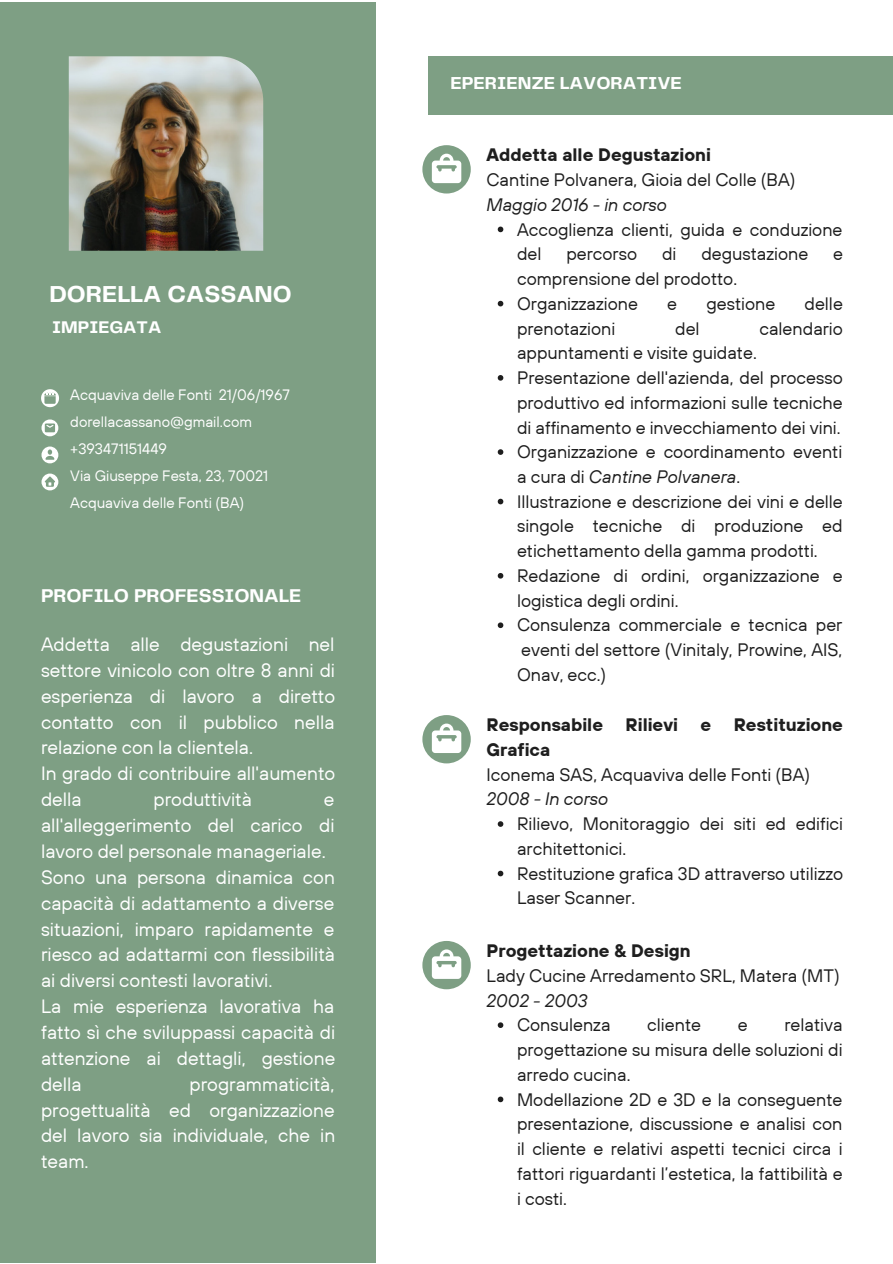
<style>
.page{position:relative;width:893px;height:1264px;background:#fff}
.page>*{position:absolute;margin:0;border:0;box-sizing:border-box;transform-origin:0 0}
.t1{font:700 24px "Telegraf";color:#fff}
.t2{font:19.2px/25.8px "TT Hoves";color:#fff}
.t3{font:700 19.2px "Telegraf";color:#fff}
.t4{font:18px/24.8px "TT Hoves";color:#1e1e1e}
.t5{font:700 18px/24.8px "TT Hoves";color:#1e1e1e}
.t6{font:italic 18px "TT Hoves";color:#1e1e1e}
.t7{font:700 18px "Telegraf";color:#fff}
.t8{font:700 17.55px "Telegraf";color:#fff}
.t9{font:15px/27px "TT Hoves";color:#fff}
.s1{font-style:italic}
</style>
<div class="page">
<div style="left:428px;top:56px;width:464px;height:59px;background:#7e9f84"></div>
<div style="left:0;top:2px;width:375px;height:1260px;background:#7e9f84"></div>
<svg style="left:41px;top:473px;width:17px;height:17px"></svg>
<svg style="left:41px;top:419px;width:17px;height:17px"></svg>
<svg style="left:41px;top:446px;width:17px;height:17px"></svg>
<svg style="left:41px;top:389px;width:18px;height:18px"></svg>
<img style="left:69px;top:56px;width:194px;height:195px">
<svg style="left:497px;top:226px;width:6px;height:6px"></svg>
<svg style="left:497px;top:301px;width:6px;height:5px"></svg>
<svg style="left:497px;top:375px;width:6px;height:5px"></svg>
<svg style="left:497px;top:449px;width:6px;height:6px"></svg>
<svg style="left:497px;top:499px;width:6px;height:5px"></svg>
<svg style="left:497px;top:573px;width:6px;height:5px"></svg>
<svg style="left:497px;top:622px;width:6px;height:6px"></svg>
<svg style="left:497px;top:821px;width:6px;height:5px"></svg>
<svg style="left:497px;top:870px;width:6px;height:6px"></svg>
<svg style="left:497px;top:1022px;width:6px;height:5px"></svg>
<svg style="left:497px;top:1096px;width:6px;height:6px"></svg>
<svg style="left:422px;top:145px;width:48px;height:48px"></svg>
<svg style="left:422px;top:941px;width:48px;height:48px"></svg>
<svg style="left:422px;top:715px;width:48px;height:48px"></svg>
<h1 class="t1" style="left:49px;top:284px;width:244px">DORELLA CASSANO</h1>
<p class="t8" style="left:52px;top:319px;width:111px">IMPIEGATA</p>
<p class="t9" style="left:70px;top:381px;width:221px">Acquaviva delle Fonti 21/06/1967</p>
<p class="t9" style="left:70px;top:408px;width:199px">dorellacassano@gmail.com +393471151449<br>Via Giuseppe Festa, 23, 70021<br>Acquaviva delle Fonti (BA)</p>
<p class="t3" style="left:41px;top:587px;width:262px">PROFILO PROFESSIONALE</p>
<p class="t2" style="left:41px;top:631px;width:296px">Addetta alle degustazioni nel settore vinicolo con oltre 8 anni di esperienza di lavoro a diretto contatto con il pubblico nella relazione con la clientela.<br>In grado di contribuire all'aumento della</p>
<p class="t2" style="left:154px;top:786px;width:100px">produttività</p>
<p class="t2" style="left:41px;top:786px;width:296px;text-indent:283px">e all'alleggerimento del carico di lavoro del personale manageriale.<br>Sono una persona dinamica con capacità di adattamento a diverse situazioni, imparo rapidamente e riesco ad adattarmi con flessibilità ai diversi contesti lavorativi.<br>La mie esperienza lavorativa ha fatto sì che sviluppassi capacità di attenzione ai dettagli, gestione della</p>
<p class="t2" style="left:41px;top:1070px;width:296px;text-align:justify;text-indent:148px">programmaticità, progettualità ed organizzazione del lavoro sia individuale, che in team.</p>
<p class="t7" style="left:450px;top:75px;width:233px">EPERIENZE LAVORATIVE</p>
<p class="t5" style="left:486px;top:142px;width:226px">Addetta alle Degustazioni</p>
<p class="t4" style="left:486px;top:167px;width:310px">Cantine Polvanera, Gioia del Colle (BA)</p>
<p class="t6" style="left:486px;top:193px;width:182px">Maggio 2016 - in corso</p>
<p class="t4" style="left:517px;top:216px;width:327px">Accoglienza clienti, guida e conduzione del</p>
<p class="t4" style="left:566px;top:241px;width:72px">percorso</p>
<p class="t4" style="left:662px;top:241px;width:16px">di</p>
<p class="t4" style="left:701px;top:241px;width:108px">degustazione</p>
<p class="t4" style="left:833px;top:241px;width:11px">e</p>
<p class="t4" style="left:517px;top:266px;width:221px">comprensione del prodotto.<br>Organizzazione</p>
<p class="t4" style="left:667px;top:291px;width:11px">e</p>
<p class="t4" style="left:706px;top:291px;width:70px">gestione</p>
<p class="t4" style="left:804px;top:291px;width:40px">delle</p>
<p class="t4" style="left:517px;top:315px;width:100px">prenotazioni</p>
<p class="t4" style="left:675px;top:315px;width:26px">del</p>
<p class="t4" style="left:759px;top:315px;width:85px">calendario</p>
<p class="t4" style="left:517px;top:340px;width:327px">appuntamenti e visite guidate.<br>Presentazione dell'azienda, del processo produttivo ed informazioni sulle tecniche di affinamento e invecchiamento dei vini.<br>Organizzazione e coordinamento eventi a cura di <span class="s1">Cantine Polvanera</span>.<br>Illustrazione e descrizione dei vini e delle singole tecniche di produzione ed etichettamento della gamma prodotti.<br>Redazione di ordini, organizzazione e logistica degli ordini.<br>Consulenza commerciale e tecnica per eventi del settore (Vinitaly, Prowine, AIS, Onav, ecc.)</p>
<p class="t5" style="left:486px;top:712px;width:358px">Responsabile Rilievi e Restituzione<br>Grafica</p>
<p class="t4" style="left:486px;top:761px;width:325px">Iconema SAS, Acquaviva delle Fonti (BA)</p>
<p class="t6" style="left:486px;top:787px;width:123px">2008 - In corso</p>
<p class="t4" style="left:517px;top:811px;width:327px">Rilievo, Monitoraggio dei siti ed edifici architettonici.<br>Restituzione grafica 3D attraverso utilizzo<br>Laser Scanner.</p>
<p class="t5" style="left:486px;top:938px;width:206px">Progettazione &amp; Design</p>
<p class="t4" style="left:486px;top:962px;width:354px">Lady Cucine Arredamento SRL, Matera (MT)</p>
<p class="t6" style="left:486px;top:988px;width:103px">2002 - 2003</p>
<p class="t4" style="left:517px;top:1012px;width:95px">Consulenza</p>
<p class="t4" style="left:647px;top:1012px;width:55px">cliente</p>
<p class="t4" style="left:737px;top:1012px;width:11px">e</p>
<p class="t4" style="left:517px;top:1012px;width:327px;text-indent:267px">relativa progettazione su misura delle soluzioni di arredo cucina.<br>Modellazione 2D e 3D e la conseguente presentazione, discussione e analisi con il cliente e relativi aspetti tecnici circa i fattori riguardanti l’estetica, la fattibilità e i costi.</p>
</div>
